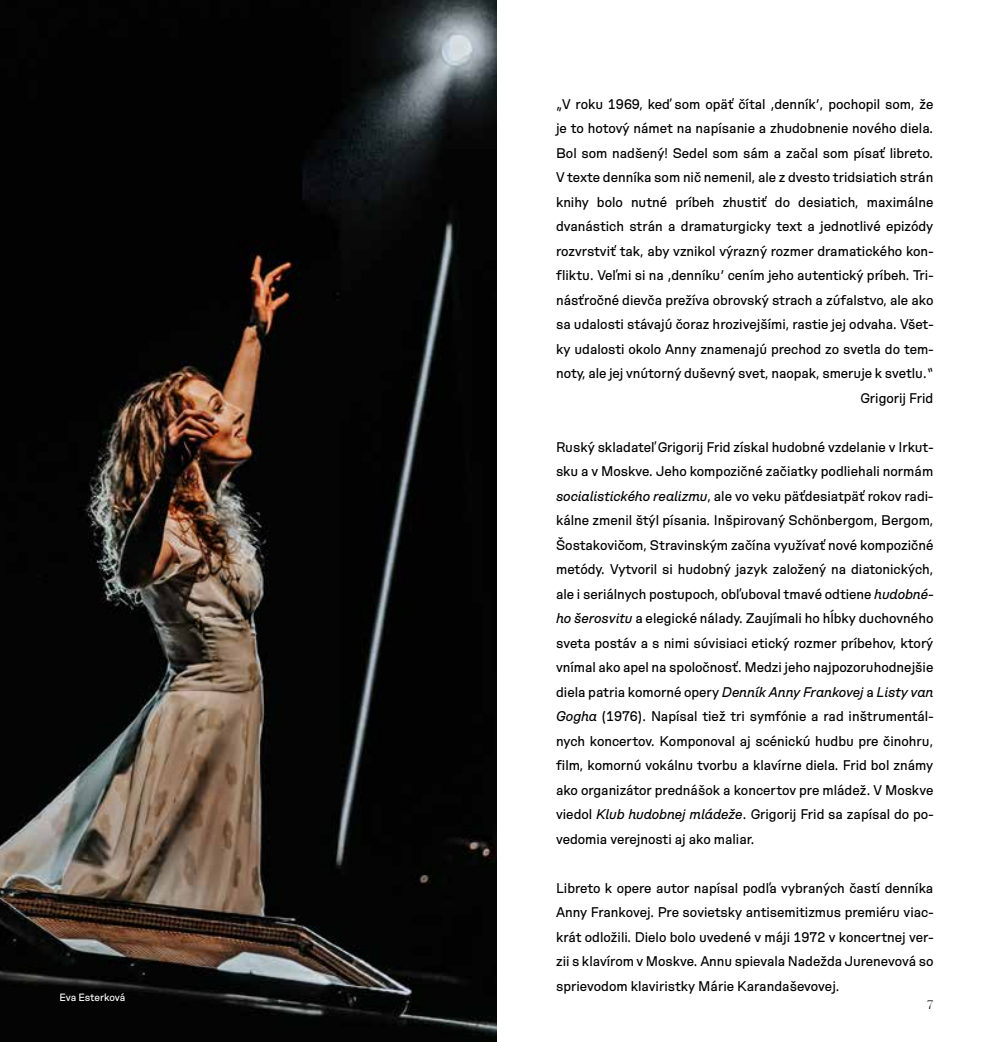
<style>
.page{position:relative;width:993px;height:1042px;background:#fff}
.page>*{position:absolute;margin:0;border:0;box-sizing:border-box;transform-origin:0 0}
.t1{font:14px/24.5px "Hope Sans";color:#000;text-align:justify}
.t2{font:12.25px "Silk Serif";color:#000}
.t3{font:10.5px "Hope Sans";letter-spacing:-.005em;color:#fff}
.s1{font-style:italic}
</style>
<div class="page">
<img style="left:0;top:0;width:496px;height:1042px">
<p class="t3" style="left:60px;top:991px;width:64px">Eva Esterková</p>
<p class="t1" style="left:556px;top:91px;width:379px;text-align:right">„V roku 1969, keď som opäť čítal ‚denník’, pochopil som, že je to hotový námet na napísanie a zhudobnenie nového diela.<br>Bol som nadšený! Sedel som sám a začal som písať libreto.<br>V texte denníka som nič nemenil, ale z dvesto tridsiatich strán knihy bolo nutné príbeh zhustiť do desiatich, maximálne dvanástich strán a dramaturgicky text a jednotlivé epizódy rozvrstviť tak, aby vznikol výrazný rozmer dramatického kon‑ fliktu. Veľmi si na ‚denníku’ cením jeho autentický príbeh. Tri‑ násťročné dievča prežíva obrovský strach a zúfalstvo, ale ako sa udalosti stávajú čoraz hrozivejšími, rastie jej odvaha. Všet‑ ky udalosti okolo Anny znamenajú prechod zo svetla do tem‑ noty, ale jej vnútorný duševný svet, naopak, smeruje k svetlu.“ Grigorij Frid</p>
<p class="t1" style="left:556px;top:434px;width:379px">Ruský skladateľ Grigorij Frid získal hudobné vzdelanie v Irkut‑ sku a v Moskve. Jeho kompozičné začiatky podliehali normám <span class="s1">socialistického realizmu</span>, ale vo veku päťdesiatpäť rokov radi‑ kálne zmenil štýl písania. Inšpirovaný Schönbergom, Bergom, Šostakovičom, Stravinským začína využívať nové kompozičné metódy. Vytvoril si hudobný jazyk založený na diatonických, ale i seriálnych postupoch, obľuboval tmavé odtiene <span class="s1">hudobné&shy;ho šerosvitu</span> a elegické nálady. Zaujímali ho hĺbky duchovného sveta postáv a s nimi súvisiaci etický rozmer príbehov, ktorý vnímal ako apel na spoločnosť. Medzi jeho najpozoruhodnejšie diela patria komorné opery <span class="s1">Denník Anny Frankovej</span> a <span class="s1">Listy van Gogha</span> (1976). Napísal tiež tri symfónie a rad inštrumentál‑ nych koncertov. Komponoval aj scénickú hudbu pre činohru, film, komornú vokálnu tvorbu a klavírne diela. Frid bol známy ako organizátor prednášok a koncertov pre mládež. V Moskve viedol <span class="s1">Klub hudobnej mládeže</span>. Grigorij Frid sa zapísal do po‑ vedomia verejnosti aj ako maliar.</p>
<p class="t1" style="left:556px;top:875px;width:379px">Libreto k opere autor napísal podľa vybraných častí denníka Anny Frankovej. Pre sovietsky antisemitizmus premiéru viac‑ krát odložili. Dielo bolo uvedené v máji 1972 v koncertnej ver‑ zii s klavírom v Moskve. Annu spievala Nadežda Jurenevová so sprievodom klaviristky Márie Karandaševovej.</p>
<p class="t2" style="left:926px;top:998px;width:8px">7</p>
</div>
